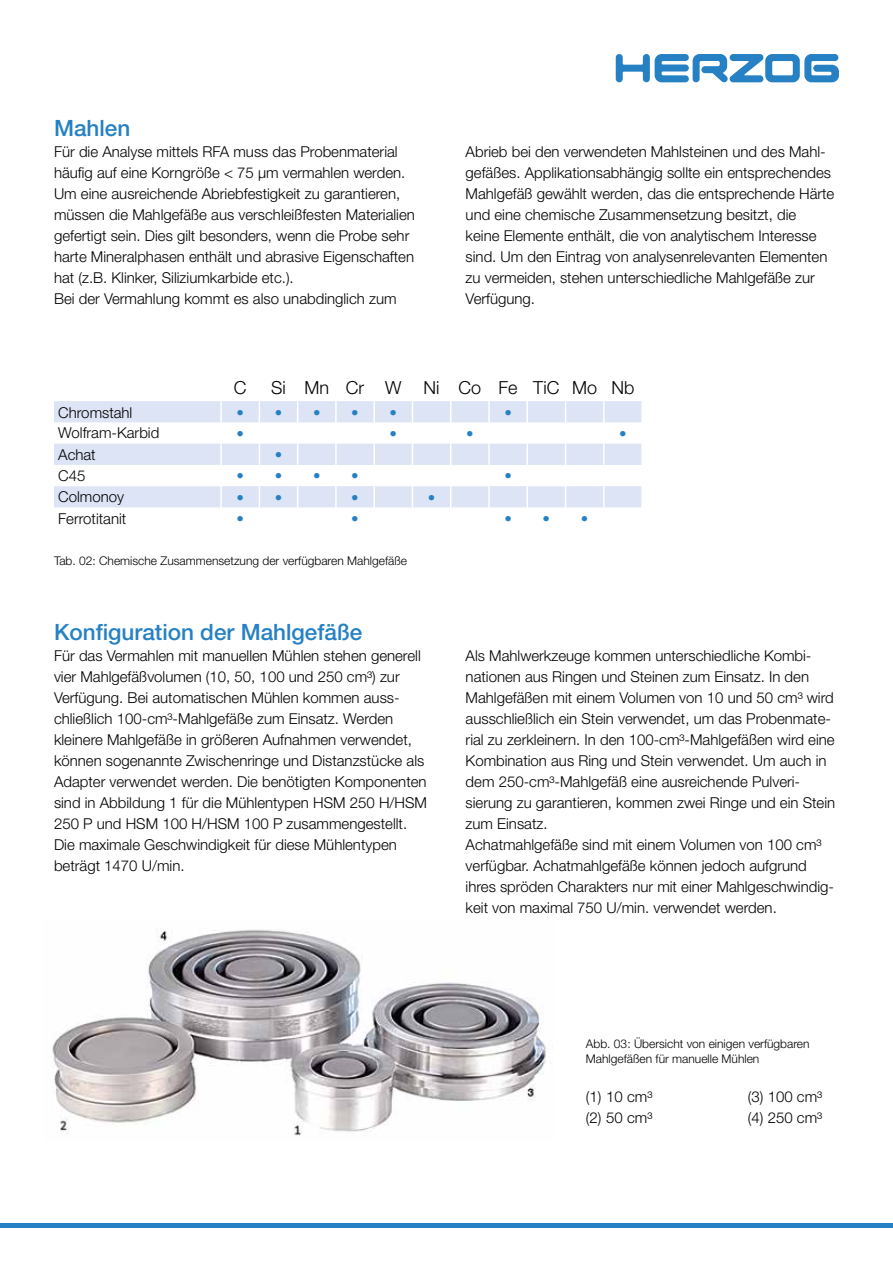
<style>
.page{position:relative;width:893px;height:1263px;background:#fff}
.page>*{position:absolute;margin:0;border:0;box-sizing:border-box;transform-origin:0 0}
.t1{font:500 22.5px "Helvetica Neue LT";color:#2581c4}
.t2{font:300 18px "Helvetica Neue LT";color:#000}
.t3{font:300 15px/21px "Helvetica Neue LT";color:#000}
.t4{font:300 15px "Helvetica Neue LT";color:#2581c4}
.t5{font:300 12px/15px "Helvetica Neue LT";color:#000}
</style>
<div class="page">
<svg style="left:616px;top:54px;width:223px;height:29px"></svg>
<img style="left:52px;top:929px;width:497px;height:207px">
<div style="left:0;top:1223px;width:893px;height:5px;background:#2581c4"></div>
<svg style="left:566px;top:401px;width:75px;height:106px;fill:#dce4f5"></svg>
<hr style="left:603px;top:401px;width:2px;height:21px;background:#fff">
<hr style="left:603px;top:422px;width:2px;height:22px;background:#fff">
<hr style="left:603px;top:444px;width:2px;height:21px;background:#fff">
<hr style="left:603px;top:465px;width:2px;height:21px;background:#fff">
<hr style="left:603px;top:486px;width:2px;height:21px;background:#fff">
<svg style="left:54px;top:401px;width:511px;height:107px"></svg>
<h1 class="t1" style="left:54px;top:114px;width:78px">Mahlen</h1>
<p class="t3" style="left:54px;top:140px;width:362px">Für die Analyse mittels RFA muss das Probenmaterial häufig auf eine Korngröße &lt; 75 µm vermahlen werden.<br>Um eine ausreichende Abriebfestigkeit zu garantieren, müssen die Mahlgefäße aus verschleißfesten Materialien gefertigt sein. Dies gilt besonders, wenn die Probe sehr harte Mineralphasen enthält und abrasive Eigenschaften hat (z.B. Klinker, Siliziumkarbide etc.).<br>Bei der Vermahlung kommt es also unabdinglich zum</p>
<p class="t3" style="left:466px;top:140px;width:370px">Abrieb bei den verwendeten Mahlsteinen und des Mahl&shy;gefäßes. Applikationsabhängig sollte ein entsprechendes Mahlgefäß gewählt werden, das die entsprechende Härte und eine chemische Zusammensetzung besitzt, die<br>keine Elemente enthält, die von analytischem Interesse sind. Um den Eintrag von analysenrelevanten Elementen zu vermeiden, stehen unterschiedliche Mahlgefäße zur Verfügung.</p>
<p class="t2" style="left:234px;top:377px;width:14px">C</p>
<p class="t2" style="left:271px;top:377px;width:365px">Si Mn Cr W Ni Co Fe TiC Mo Nb</p>
<p class="t3" style="left:58px;top:401px;width:76px">Chromstahl</p>
<p class="t4" style="left:236px;top:403px;width:47px">• •</p>
<p class="t4" style="left:313px;top:403px;width:47px">• •</p>
<p class="t4" style="left:390px;top:403px;width:9px">•</p>
<p class="t4" style="left:504px;top:403px;width:9px">•</p>
<p class="t3" style="left:58px;top:422px;width:103px">Wolfram-Karbid</p>
<p class="t4" style="left:236px;top:424px;width:9px">•</p>
<p class="t4" style="left:390px;top:424px;width:9px">•</p>
<p class="t4" style="left:466px;top:424px;width:9px">•</p>
<p class="t4" style="left:619px;top:424px;width:9px">•</p>
<p class="t3" style="left:58px;top:444px;width:39px">Achat</p>
<p class="t4" style="left:275px;top:446px;width:9px">•</p>
<p class="t3" style="left:58px;top:465px;width:29px">C45</p>
<p class="t4" style="left:236px;top:467px;width:47px">• •</p>
<p class="t4" style="left:313px;top:467px;width:47px">• •</p>
<p class="t4" style="left:504px;top:467px;width:9px">•</p>
<p class="t3" style="left:58px;top:486px;width:67px">Colmonoy</p>
<p class="t4" style="left:236px;top:488px;width:47px">• •</p>
<p class="t4" style="left:351px;top:488px;width:9px">•</p>
<p class="t4" style="left:428px;top:488px;width:9px">•</p>
<p class="t3" style="left:58px;top:507px;width:70px">Ferrotitanit</p>
<p class="t4" style="left:236px;top:509px;width:9px">•</p>
<p class="t4" style="left:351px;top:509px;width:9px">•</p>
<p class="t4" style="left:504px;top:509px;width:47px">• •</p>
<p class="t4" style="left:581px;top:509px;width:9px">•</p>
<p class="t5" style="left:54px;top:553px;width:354px">Tab. 02: Chemische Zusammensetzung der verfügbaren Mahlgefäße</p>
<h1 class="t1" style="left:54px;top:618px;width:310px">Konfiguration der Mahlgefäße</h1>
<p class="t3" style="left:54px;top:644px;width:375px">Für das Vermahlen mit manuellen Mühlen stehen generell vier Mahlgefäßvolumen (10, 50, 100 und 250 cm³) zur Verfügung. Bei automatischen Mühlen kommen auss&shy;chließlich 100-cm³-Mahlgefäße zum Einsatz. Werden kleinere Mahlgefäße in größeren Aufnahmen verwendet, können sogenannte Zwischenringe und Distanzstücke als Adapter verwendet werden. Die benötigten Komponenten sind in Abbildung 1 für die Mühlentypen HSM 250 H/HSM 250 P und HSM 100 H/HSM 100 P zusammengestellt.<br>Die maximale Geschwindigkeit für diese Mühlentypen beträgt 1470 U/min.</p>
<p class="t3" style="left:466px;top:644px;width:371px">Als Mahlwerkzeuge kommen unterschiedliche Kombi&shy;nationen aus Ringen und Steinen zum Einsatz. In den Mahlgefäßen mit einem Volumen von 10 und 50 cm³ wird ausschließlich ein Stein verwendet, um das Probenmate&shy;rial zu zerkleinern. In den 100-cm³-Mahlgefäßen wird eine Kombination aus Ring und Stein verwendet. Um auch in dem 250-cm³-Mahlgefäß eine ausreichende Pulveri&shy;sierung zu garantieren, kommen zwei Ringe und ein Stein zum Einsatz.<br>Achatmahlgefäße sind mit einem Volumen von 100 cm³ verfügbar. Achatmahlgefäße können jedoch aufgrund ihres spröden Charakters nur mit einer Mahlgeschwindig&shy;keit von maximal 750 U/min. verwendet werden.</p>
<p class="t5" style="left:586px;top:1036px;width:225px">Abb. 03: Übersicht von einigen verfügbaren<br>Mahlgefäßen für manuelle Mühlen</p>
<p class="t3" style="left:586px;top:1085px;width:68px">(1) 10 cm³</p>
<p class="t3" style="left:748px;top:1085px;width:76px">(3) 100 cm³</p>
<p class="t3" style="left:586px;top:1106px;width:68px">(2) 50 cm³</p>
<p class="t3" style="left:748px;top:1106px;width:76px">(4) 250 cm³</p>
</div>
